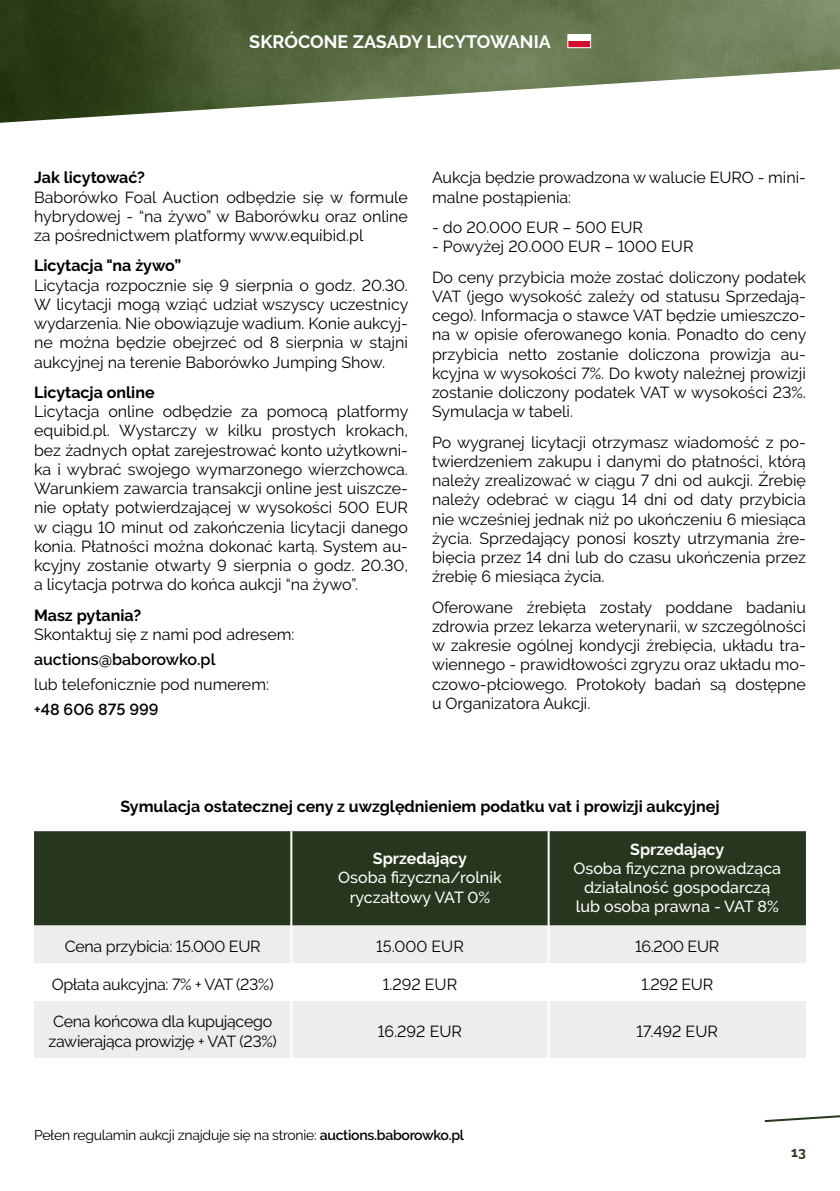
<style>
.page{position:relative;width:840px;height:1191px;background:#fff}
.page>*{position:absolute;margin:0;border:0;box-sizing:border-box;transform-origin:0 0}
.t1{font:700 18px "Raleway";color:#fff}
.t2{font:16px/19.2px "Raleway";color:#000;text-align:justify}
.t3{font:700 16px "Raleway";color:#000}
.t4{font:16px/19.2px "Raleway";letter-spacing:-.02em;color:#000}
.t5{font:500 16px/19.2px "Raleway";color:#fff;text-align:center}
.t6{font:600 16px "Raleway";color:#000}
.t7{font:700 16px "Raleway";color:#fff}
.t8{font:14px "Raleway";letter-spacing:-.02em;color:#000}
.t9{font:700 14px "Raleway";color:#27371d}
.s1{font-weight:600}
</style>
<div class="page">
<img style="left:0;top:0;width:839px;height:68px">
<svg style="left:0;top:68px;width:839px;height:55px"></svg>
<div style="left:567px;top:35px;width:23px;height:6px;background:#fff"></div>
<div style="left:567px;top:41px;width:23px;height:7px;background:#d80d32"></div>
<div style="left:567px;top:35px;width:23px;height:13px;border:1px solid #fff"></div>
<div style="left:34px;top:831px;width:771px;height:94px;background:#27371d"></div>
<svg style="left:34px;top:925px;width:771px;height:133px;background:#eee"></svg>
<svg style="left:292px;top:963px;width:513px;height:38px"></svg>
<hr style="left:547px;top:831px;width:2px;height:94px;background:#fff">
<hr style="left:290px;top:925px;width:2px;height:38px;background:#fff">
<hr style="left:547px;top:925px;width:2px;height:38px;background:#fff">
<hr style="left:290px;top:963px;width:2px;height:38px;background:#fff">
<hr style="left:547px;top:963px;width:2px;height:38px;background:#fff">
<hr style="left:290px;top:1001px;width:2px;height:57px;background:#fff">
<hr style="left:547px;top:1001px;width:2px;height:57px;background:#fff">
<hr style="left:290px;top:831px;width:2px;height:94px;background:#fff">
<svg style="left:764px;top:1115px;width:75px;height:8px"></svg>
<p class="t1" style="left:249px;top:31px;width:303px">SKRÓCONE ZASADY LICYTOWANIA</p>
<p class="t3" style="left:34px;top:168px;width:112px">Jak licytować?</p>
<p class="t2" style="left:34px;top:187px;width:375px">Baborówko Foal Auction odbędzie się w formule hybrydowej - “na żywo” w Baborówku oraz online za pośrednictwem platformy www.equibid.pl</p>
<p class="t3" style="left:34px;top:257px;width:149px">Licytacja "na żywo”</p>
<p class="t2" style="left:34px;top:275px;width:375px">Licytacja rozpocznie się 9 sierpnia o godz. 20.30.<br>W licytacji mogą wziąć udział wszyscy uczestnicy wydarzenia. Nie obowiązuje wadium. Konie aukcyj&shy;ne można będzie obejrzeć od 8 sierpnia w stajni aukcyjnej na terenie Baborówko Jumping Show.</p>
<p class="t3" style="left:34px;top:383px;width:122px">Licytacja online</p>
<p class="t2" style="left:34px;top:402px;width:375px">Licytacja online odbędzie za pomocą platformy equibid.pl. Wystarczy w kilku prostych krokach, bez żadnych opłat zarejestrować konto użytkowni&shy;ka i wybrać swojego wymarzonego wierzchowca.<br>Warunkiem zawarcia transakcji online jest uiszcze&shy;nie opłaty potwierdzającej w wysokości 500 EUR w ciągu 10 minut od zakończenia licytacji danego konia. Płatności można dokonać kartą. System au&shy;kcyjny zostanie otwarty 9 sierpnia o godz. 20.30, a licytacja potrwa do końca aukcji “na żywo”.</p>
<p class="t3" style="left:34px;top:606px;width:108px">Masz pytania?</p>
<p class="t2" style="left:34px;top:624px;width:262px">Skontaktuj się z nami pod adresem:</p>
<p class="t6" style="left:34px;top:650px;width:183px">auctions@baborowko.pl</p>
<p class="t2" style="left:34px;top:674px;width:236px">lub telefonicznie pod numerem:</p>
<p class="t6" style="left:34px;top:699px;width:126px">+48 606 875 999</p>
<p class="t2" style="left:432px;top:168px;width:375px">Aukcja będzie prowadzona w walucie EURO - mini&shy;malne postąpienia:</p>
<p class="t2" style="left:432px;top:218px;width:212px">- do 20.000 EUR – 500 EUR</p>
<p class="t2" style="left:432px;top:231px;width:375px;line-height:30.6px">- Powyżej 20.000 EUR – 1000 EUR<br>Do ceny przybicia może zostać doliczony podatek</p>
<p class="t2" style="left:432px;top:287px;width:375px">VAT (jego wysokość zależy od statusu Sprzedają&shy;cego). Informacja o stawce VAT będzie umieszczo&shy;na w opisie oferowanego konia. Ponadto do ceny przybicia netto zostanie doliczona prowizja au&shy;kcyjna w wysokości 7%. Do kwoty należnej prowizji zostanie doliczony podatek VAT w wysokości 23%.<br>Symulacja w tabeli.</p>
<p class="t2" style="left:432px;top:432px;width:375px">Po wygranej licytacji otrzymasz wiadomość z po&shy;twierdzeniem zakupu i danymi do płatności, którą należy zrealizować w ciągu 7 dni od aukcji. Źrebię należy odebrać w ciągu 14 dni od daty przybicia nie wcześniej jednak niż po ukończeniu 6 miesiąca życia. Sprzedający ponosi koszty utrzymania źre&shy;bięcia przez 14 dni lub do czasu ukończenia przez źrebię 6 miesiąca życia.</p>
<p class="t2" style="left:432px;top:597px;width:375px">Oferowane źrebięta zostały poddane badaniu zdrowia przez lekarza weterynarii, w szczególności w zakresie ogólnej kondycji źrebięcia, układu tra&shy;wiennego - prawidłowości zgryzu oraz układu mo&shy;czowo-płciowego. Protokoły badań są dostępne u Organizatora Aukcji.</p>
<p class="t3" style="left:120px;top:797px;width:600px">Symulacja ostatecznej ceny z uwzględnieniem podatku vat i prowizji aukcyjnej</p>
<p class="t7" style="left:373px;top:849px;width:95px">Sprzedający</p>
<p class="t5" style="left:338px;top:868px;width:165px">Osoba fizyczna/rolnik ryczałtowy VAT 0%</p>
<p class="t7" style="left:630px;top:839px;width:95px">Sprzedający</p>
<p class="t5" style="left:573px;top:858px;width:209px">Osoba fizyczna prowadząca działalność gospodarczą lub osoba prawna - VAT 8%</p>
<p class="t4" style="left:65px;top:936px;width:197px">Cena przybicia: 15.000 EUR</p>
<p class="t2" style="left:376px;top:936px;width:89px">15.000 EUR</p>
<p class="t2" style="left:635px;top:936px;width:85px">16.200 EUR</p>
<p class="t4" style="left:52px;top:974px;width:223px">Opłata aukcyjna: 7% + VAT (23%)</p>
<p class="t2" style="left:382px;top:974px;width:76px">1.292 EUR</p>
<p class="t2" style="left:641px;top:974px;width:73px">1.292 EUR</p>
<p class="t4" style="left:49px;top:1012px;width:229px">Cena końcowa dla kupującego zawierająca prowizję + VAT (23%)</p>
<p class="t2" style="left:378px;top:1021px;width:85px">16.292 EUR</p>
<p class="t2" style="left:636px;top:1021px;width:83px">17.492 EUR</p>
<p class="t8" style="left:34px;top:1127px;width:431px">Pełen regulamin aukcji znajduje się na stronie: <span class="s1">auctions.baborowko.pl</span></p>
<p class="t9" style="left:790px;top:1144px;width:16px">13</p>
</div>
